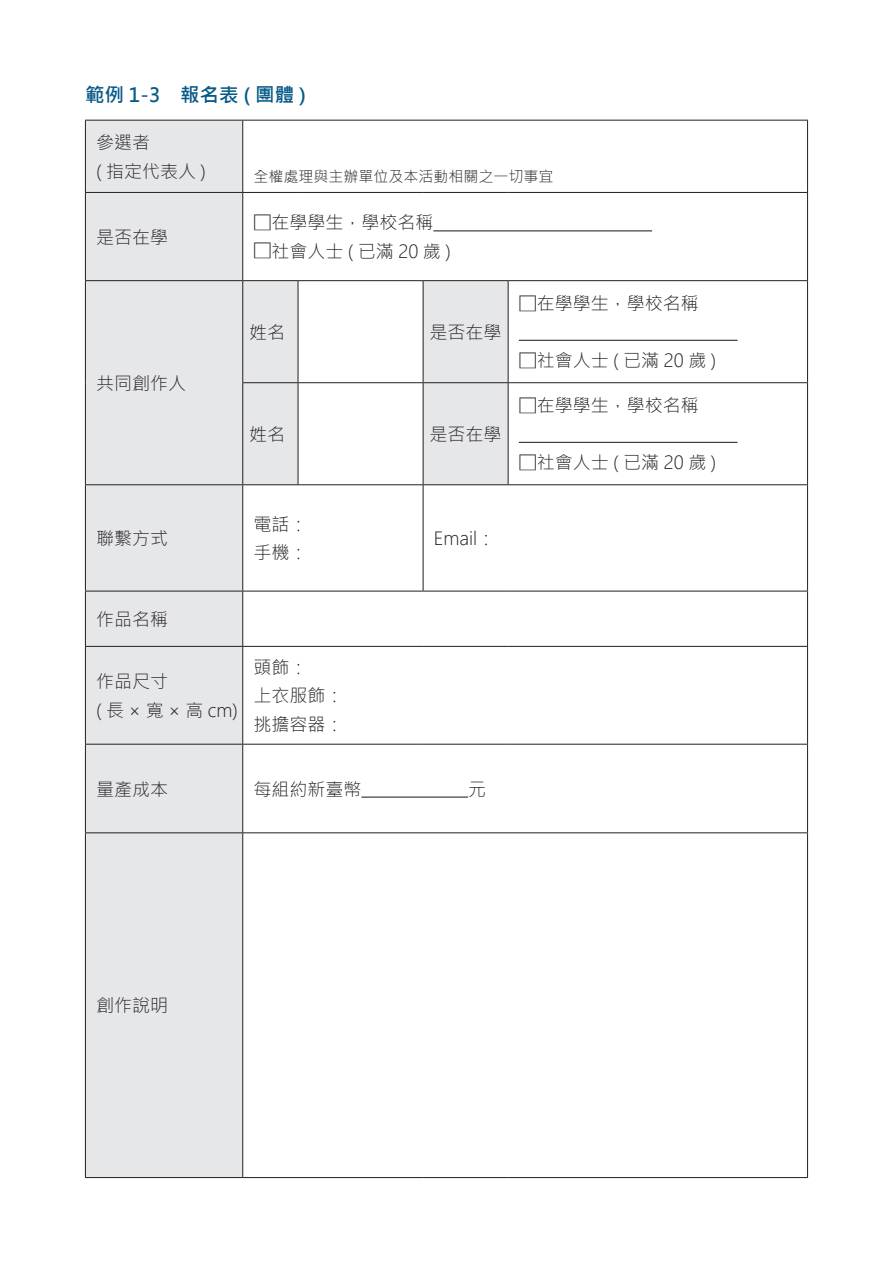
<style>
.page{position:relative;width:893px;height:1263px;background:#fff}
.page>*{position:absolute;margin:0;border:0;box-sizing:border-box;transform-origin:0 0}
.t1{font:700 19.5px "Microsoft Jheng Hei";color:#075a88}
.t2{font:300 18px "Microsoft Jheng Hei";color:#231f20}
.t3{font:300 15px "Microsoft Jheng Hei";color:#231f20}
.s1{font-family:"DF Hei Md HK BF";font-weight:400}
</style>
<div class="page">
<div style="left:86px;top:121px;width:156px;height:1056px;background:#e6e7e9"></div>
<div style="left:243px;top:281px;width:55px;height:203px;background:#e6e7e9"></div>
<div style="left:424px;top:281px;width:84px;height:203px;background:#e6e7e9"></div>
<hr style="left:85px;top:120px;width:158px;height:1px;background:#231f20">
<hr style="left:85px;top:121px;width:1px;height:71px;background:#231f20">
<hr style="left:243px;top:120px;width:55px;height:1px;background:#231f20">
<hr style="left:242px;top:121px;width:1px;height:71px;background:#231f20">
<hr style="left:298px;top:120px;width:125px;height:1px;background:#231f20">
<hr style="left:423px;top:120px;width:85px;height:1px;background:#231f20">
<hr style="left:508px;top:120px;width:300px;height:1px;background:#231f20">
<hr style="left:807px;top:121px;width:1px;height:71px;background:#231f20">
<hr style="left:85px;top:192px;width:158px;height:1px;background:#231f20">
<hr style="left:85px;top:193px;width:1px;height:87px;background:#231f20">
<hr style="left:243px;top:192px;width:55px;height:1px;background:#231f20">
<hr style="left:242px;top:193px;width:1px;height:87px;background:#231f20">
<hr style="left:298px;top:192px;width:125px;height:1px;background:#231f20">
<hr style="left:423px;top:192px;width:85px;height:1px;background:#231f20">
<hr style="left:508px;top:192px;width:300px;height:1px;background:#231f20">
<hr style="left:807px;top:193px;width:1px;height:87px;background:#231f20">
<hr style="left:85px;top:280px;width:158px;height:1px;background:#231f20">
<hr style="left:85px;top:281px;width:1px;height:102px;background:#231f20">
<hr style="left:298px;top:280px;width:125px;height:1px;background:#231f20">
<hr style="left:423px;top:280px;width:85px;height:1px;background:#231f20">
<hr style="left:423px;top:281px;width:1px;height:101px;background:#231f20">
<hr style="left:508px;top:280px;width:300px;height:1px;background:#231f20">
<hr style="left:508px;top:281px;width:1px;height:101px;background:#231f20">
<hr style="left:807px;top:281px;width:1px;height:101px;background:#231f20">
<hr style="left:85px;top:383px;width:1px;height:101px;background:#231f20">
<hr style="left:298px;top:382px;width:125px;height:1px;background:#231f20">
<hr style="left:423px;top:382px;width:85px;height:1px;background:#231f20">
<hr style="left:423px;top:383px;width:1px;height:101px;background:#231f20">
<hr style="left:508px;top:382px;width:300px;height:1px;background:#231f20">
<hr style="left:508px;top:383px;width:1px;height:101px;background:#231f20">
<hr style="left:807px;top:383px;width:1px;height:101px;background:#231f20">
<hr style="left:85px;top:484px;width:158px;height:1px;background:#231f20">
<hr style="left:85px;top:485px;width:1px;height:106px;background:#231f20">
<hr style="left:242px;top:485px;width:1px;height:106px;background:#231f20">
<hr style="left:298px;top:484px;width:125px;height:1px;background:#231f20">
<hr style="left:423px;top:484px;width:85px;height:1px;background:#231f20">
<hr style="left:423px;top:485px;width:1px;height:106px;background:#231f20">
<hr style="left:508px;top:484px;width:300px;height:1px;background:#231f20">
<hr style="left:807px;top:485px;width:1px;height:106px;background:#231f20">
<hr style="left:85px;top:591px;width:158px;height:1px;background:#231f20">
<hr style="left:85px;top:591px;width:1px;height:55px;background:#231f20">
<hr style="left:243px;top:591px;width:55px;height:1px;background:#231f20">
<hr style="left:242px;top:591px;width:1px;height:55px;background:#231f20">
<hr style="left:298px;top:591px;width:125px;height:1px;background:#231f20">
<hr style="left:423px;top:591px;width:85px;height:1px;background:#231f20">
<hr style="left:508px;top:591px;width:300px;height:1px;background:#231f20">
<hr style="left:807px;top:591px;width:1px;height:55px;background:#231f20">
<hr style="left:85px;top:646px;width:158px;height:1px;background:#231f20">
<hr style="left:85px;top:647px;width:1px;height:97px;background:#231f20">
<hr style="left:243px;top:646px;width:55px;height:1px;background:#231f20">
<hr style="left:242px;top:647px;width:1px;height:97px;background:#231f20">
<hr style="left:298px;top:646px;width:125px;height:1px;background:#231f20">
<hr style="left:423px;top:646px;width:85px;height:1px;background:#231f20">
<hr style="left:508px;top:646px;width:300px;height:1px;background:#231f20">
<hr style="left:807px;top:647px;width:1px;height:97px;background:#231f20">
<hr style="left:85px;top:744px;width:158px;height:1px;background:#231f20">
<hr style="left:85px;top:744px;width:1px;height:88px;background:#231f20">
<hr style="left:243px;top:744px;width:55px;height:1px;background:#231f20">
<hr style="left:242px;top:744px;width:1px;height:88px;background:#231f20">
<hr style="left:298px;top:744px;width:125px;height:1px;background:#231f20">
<hr style="left:423px;top:744px;width:85px;height:1px;background:#231f20">
<hr style="left:508px;top:744px;width:300px;height:1px;background:#231f20">
<hr style="left:807px;top:744px;width:1px;height:88px;background:#231f20">
<hr style="left:85px;top:832px;width:158px;height:1px;background:#231f20">
<hr style="left:85px;top:833px;width:1px;height:344px;background:#231f20">
<hr style="left:243px;top:832px;width:55px;height:1px;background:#231f20">
<hr style="left:242px;top:833px;width:1px;height:344px;background:#231f20">
<hr style="left:298px;top:832px;width:125px;height:1px;background:#231f20">
<hr style="left:423px;top:832px;width:85px;height:1px;background:#231f20">
<hr style="left:508px;top:832px;width:300px;height:1px;background:#231f20">
<hr style="left:807px;top:833px;width:1px;height:344px;background:#231f20">
<hr style="left:85px;top:1177px;width:158px;height:1px;background:#231f20">
<hr style="left:243px;top:1177px;width:55px;height:1px;background:#231f20">
<hr style="left:298px;top:1177px;width:125px;height:1px;background:#231f20">
<hr style="left:423px;top:1177px;width:85px;height:1px;background:#231f20">
<hr style="left:508px;top:1177px;width:300px;height:1px;background:#231f20">
<hr style="left:242px;top:281px;width:1px;height:101px;background:#231f20">
<hr style="left:242px;top:383px;width:1px;height:101px;background:#231f20">
<hr style="left:243px;top:280px;width:55px;height:1px;background:#231f20">
<hr style="left:298px;top:281px;width:1px;height:101px;background:#231f20">
<hr style="left:298px;top:383px;width:1px;height:101px;background:#231f20">
<hr style="left:242px;top:382px;width:56px;height:1px;background:#231f20">
<hr style="left:243px;top:484px;width:55px;height:1px;background:#231f20">
<hr style="left:433px;top:230px;width:219px;height:1px;background:#231f20">
<hr style="left:519px;top:340px;width:218px;height:1px;background:#231f20">
<hr style="left:519px;top:442px;width:218px;height:1px;background:#231f20">
<hr style="left:361px;top:796px;width:107px;height:2px;background:#231f20">
<p class="t1" style="left:85px;top:83px;width:222px">範例 1-3　報名表 ( 團體 )</p>
<p class="t2" style="left:96px;top:131px;width:55px">參選者</p>
<p class="t2" style="left:96px;top:160px;width:112px">( 指定代表人 )</p>
<p class="t3" style="left:253px;top:167px;width:301px">全權處理與主辦單位及本活動相關之一切事宜</p>
<p class="t2" style="left:96px;top:226px;width:73px">是否在學</p>
<p class="t2" style="left:96px;top:372px;width:91px">共同創作人</p>
<p class="t2" style="left:96px;top:527px;width:73px">聯繫方式</p>
<p class="t2" style="left:253px;top:211px;width:181px"><span class="s1">□</span>在學學生，學校名稱</p>
<p class="t2" style="left:253px;top:240px;width:199px"><span class="s1">□</span>社會人士 ( 已滿 20 歲 )</p>
<p class="t2" style="left:249px;top:321px;width:37px">姓名</p>
<p class="t2" style="left:429px;top:321px;width:73px">是否在學</p>
<p class="t2" style="left:249px;top:423px;width:37px">姓名</p>
<p class="t2" style="left:429px;top:423px;width:73px">是否在學</p>
<p class="t2" style="left:253px;top:513px;width:55px">電話：</p>
<p class="t2" style="left:253px;top:541px;width:55px">手機：</p>
<p class="t2" style="left:434px;top:527px;width:63px">Email：</p>
<p class="t2" style="left:519px;top:292px;width:181px"><span class="s1">□</span>在學學生，學校名稱</p>
<p class="t2" style="left:519px;top:349px;width:199px"><span class="s1">□</span>社會人士 ( 已滿 20 歲 )</p>
<p class="t2" style="left:519px;top:394px;width:181px"><span class="s1">□</span>在學學生，學校名稱</p>
<p class="t2" style="left:519px;top:451px;width:199px"><span class="s1">□</span>社會人士 ( 已滿 20 歲 )</p>
<p class="t2" style="left:96px;top:608px;width:73px">作品名稱</p>
<p class="t2" style="left:96px;top:670px;width:73px">作品尺寸</p>
<p class="t2" style="left:96px;top:698px;width:144px">(長×寬×高cm)</p>
<p class="t2" style="left:253px;top:656px;width:55px">頭飾：</p>
<p class="t2" style="left:253px;top:684px;width:91px">上衣服飾：</p>
<p class="t2" style="left:253px;top:713px;width:91px">挑擔容器：</p>
<p class="t2" style="left:96px;top:777px;width:73px">量產成本</p>
<p class="t2" style="left:253px;top:777px;width:109px">每組約新臺幣</p>
<p class="t2" style="left:468px;top:777px;width:19px">元</p>
<p class="t2" style="left:96px;top:994px;width:73px">創作說明</p>
</div>
